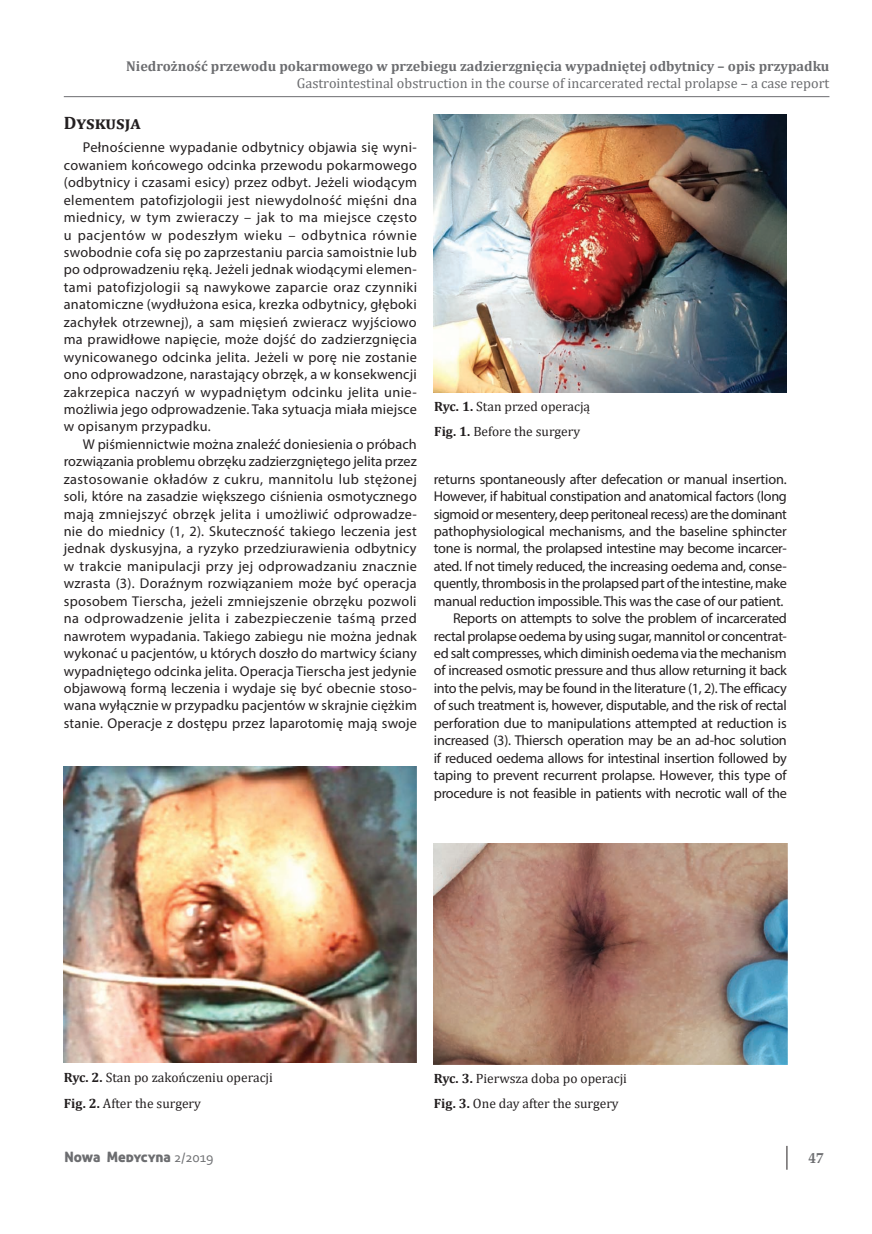
<style>
.page{position:relative;width:872px;height:1234px;background:#fff}
.page>*{position:absolute;margin:0;border:0;box-sizing:border-box;transform-origin:0 0}
.t1{font:700 18px "Cambria";color:#231f20}
.t2{font:700 15px "Palatino Linotype";color:#6c6d70}
.t3{font:14.25px/17.4px "Myriad Pro";letter-spacing:-.02em;color:#231f20;text-align:justify}
.t4{font:700 14.25px "Cambria";color:#6c6d70}
.t5{font:14.25px "Cambria";color:#6c6d70}
.t6{font:14.25px "Aller Display";letter-spacing:-.005em;color:#6c6d70}
.t7{font:13.5px/25px "Cambria";color:#231f20}
.s1{font-weight:700}
.s2{font-family:"Corbel"}
</style>
<div class="page">
<hr style="left:64px;top:96px;width:765px;height:1px;background:#6c6d70">
<svg style="left:786px;top:1145px;width:1px;height:24px"></svg>
<img style="left:433px;top:115px;width:354px;height:277px">
<img style="left:64px;top:766px;width:352px;height:296px">
<img style="left:434px;top:843px;width:353px;height:220px">
<p class="t4" style="left:126px;top:56px;width:704px">Niedrożność przewodu pokarmowego w przebiegu zadzierzgnięcia wypadniętej odbytnicy – opis przypadku</p>
<p class="t5" style="left:297px;top:74px;width:534px">Gastrointestinal obstruction in the course of incarcerated rectal prolapse – a case report</p>
<p class="t1" style="left:64px;top:110px;width:78px">Dyskusja</p>
<p class="t3" style="left:64px;top:139px;width:355px;text-indent:19px">Pełnościenne wypadanie odbytnicy objawia się wyni&shy;cowaniem końcowego odcinka przewodu pokarmowego (odbytnicy i czasami esicy) przez odbyt. Jeżeli wiodącym elementem patofizjologii jest niewydolność mięśni dna miednicy, w tym zwieraczy – jak to ma miejsce często u pacjentów w podeszłym wieku – odbytnica równie swobodnie cofa się po zaprzestaniu parcia samoistnie lub po odprowadzeniu ręką. Jeżeli jednak wiodącymi elemen&shy;tami patofizjologii są nawykowe zaparcie oraz czynniki anatomiczne (wydłużona esica, krezka odbytnicy, głęboki zachyłek otrzewnej), a sam mięsień zwieracz wyjściowo ma prawidłowe napięcie, może dojść do zadzierzgnięcia wynicowanego odcinka jelita. Jeżeli w porę nie zostanie ono odprowadzone, narastający obrzęk, a w konsekwencji zakrzepica naczyń w wypadniętym odcinku jelita unie&shy;możliwia jego odprowadzenie. Taka sytuacja miała miejsce w opisanym przypadku.</p>
<p class="t3" style="left:64px;top:435px;width:354px;text-indent:19px">W piśmiennictwie można znaleźć doniesienia o próbach rozwiązania problemu obrzęku zadzierzgniętego jelita przez zastosowanie okładów z cukru, mannitolu lub stężonej soli, które na zasadzie większego ciśnienia osmotycznego mają zmniejszyć obrzęk jelita i umożliwić odprowadze&shy;nie do miednicy (1, 2). Skuteczność takiego leczenia jest jednak dyskusyjna, a ryzyko przedziurawienia odbytnicy w trakcie manipulacji przy jej odprowadzaniu znacznie wzrasta (3). Doraźnym rozwiązaniem może być operacja sposobem Tierscha, jeżeli zmniejszenie obrzęku pozwoli na odprowadzenie jelita i zabezpieczenie taśmą przed nawrotem wypadania. Takiego zabiegu nie można jednak wykonać u pacjentów, u których doszło do martwicy ściany wypadniętego odcinka jelita. Operacja Tierscha jest jedynie objawową formą leczenia i wydaje się być obecnie stoso&shy;wana wyłącznie w przypadku pacjentów w skrajnie ciężkim stanie. Operacje z dostępu przez laparotomię mają swoje</p>
<p class="t7" style="left:434px;top:394px;width:157px"><span class="s1">Ryc. 1.</span> Stan przed operacją<br><span class="s1">Fig. 1.</span> Before the surgery</p>
<p class="t3" style="left:434px;top:470px;width:354px;text-align:right">returns spontaneously after defecation or manual insertion.<br>However, if habitual constipation and anatomical factors (long sigmoid or mesentery, deep peritoneal recess) are the dominant pathophysiological mechanisms, and the baseline sphincter tone is normal, the prolapsed intestine may become incarcer&shy;ated. If not timely reduced, the increasing oedema and, conse&shy;quently, thrombosis in the prolapsed part of the intestine, make manual reduction impossible. This was the case of our patient.<br>Reports on attempts to solve the problem of incarcerated rectal prolapse oedema by using sugar, mannitol or concentrat&shy;ed salt compresses, which diminish oedema via the mechanism of increased osmotic pressure and thus allow returning it back into the pelvis, may be found in the literature (1, 2). The efficacy of such treatment is, however, disputable, and the risk of rectal perforation due to manipulations attempted at reduction is increased (3). Thiersch operation may be an ad-hoc solution if reduced oedema allows for intestinal insertion followed by taping to prevent recurrent prolapse. However, this type of procedure is not feasible in patients with necrotic wall of the</p>
<p class="t7" style="left:64px;top:1064px;width:211px"><span class="s1">Ryc. 2.</span> Stan po zakończeniu operacji<br><span class="s1">Fig. 2.</span> After the surgery</p>
<p class="t7" style="left:434px;top:1065px;width:195px"><span class="s1">Ryc. 3.</span> Pierwsza doba po operacji<br><span class="s1">Fig. 3.</span> One day after the surgery</p>
<p class="t6" style="left:64px;top:1147px;width:151px">Nowa Medycyna <span class="s2">2/2019</span></p>
<p class="t2" style="left:808px;top:1146px;width:16px">47</p>
</div>
